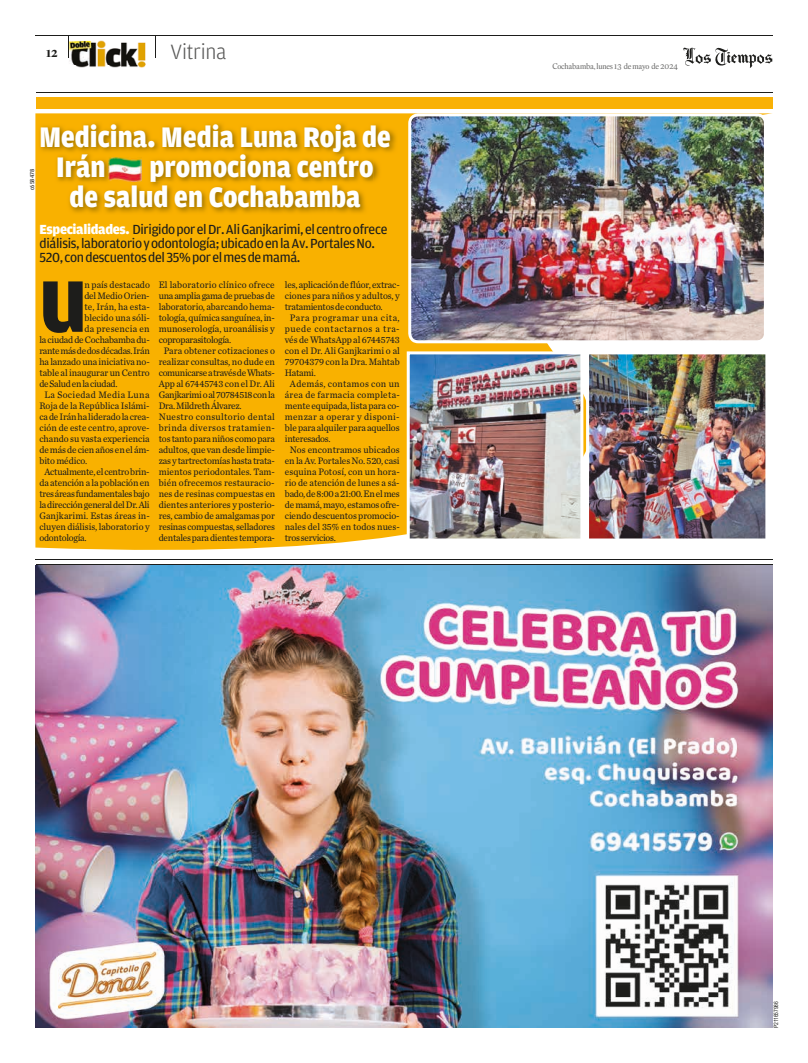
<style>
.page{position:relative;width:808px;height:1063px;background:#fff}
.page>*{position:absolute;margin:0;border:0;box-sizing:border-box;transform-origin:0 0}
.t1{font:900 77.4px "Amplitude";color:#1d1d1b;scale:.95 1}
.t2{font:900 30px/30px "Amplitude";letter-spacing:.005em;color:#fff;scale:.9 1}
.t3{font:300 22px "Amplitude";letter-spacing:-.015em;color:#575756}
.t4{font:14px/14px "Amplitude";letter-spacing:-.025em;color:#1d1d1b}
.t5{font:700 12px "Eudald Headline";color:#1d1d1b}
.t6{font:9.8px "Chronicle Text G2";letter-spacing:-.005em;color:#1d1d1b;scale:.95 1}
.t7{font:9.8px "Chronicle Text G2";letter-spacing:-.03em;color:#1d1d1b;scale:.95 1}
.t8{font:9.8px "Chronicle Text G2";letter-spacing:-.025em;color:#1d1d1b;scale:.95 1}
.t9{font:9.8px "Chronicle Text G2";letter-spacing:.03em;color:#1d1d1b;scale:.95 1}
.t10{font:9.8px "Chronicle Text G2";letter-spacing:.04em;color:#1d1d1b;scale:.95 1}
.t11{font:9.8px "Chronicle Text G2";letter-spacing:.025em;color:#1d1d1b;scale:.95 1}
.t12{font:9.8px "Chronicle Text G2";letter-spacing:.02em;color:#1d1d1b;scale:.95 1}
.t13{font:9.8px "Chronicle Text G2";letter-spacing:.015em;color:#1d1d1b;scale:.95 1}
.t14{font:9.8px "Chronicle Text G2";letter-spacing:.035em;color:#1d1d1b;scale:.95 1}
.t15{font:9.8px "Chronicle Text G2";letter-spacing:.055em;color:#1d1d1b;scale:.95 1}
.t16{font:9.8px "Chronicle Text G2";letter-spacing:.05em;color:#1d1d1b;scale:.95 1}
.t17{font:8px "Eudald Headline";letter-spacing:-.02em;color:#646463}
.t18{font:6px "Arial Narrow";letter-spacing:-.02em;color:#1d1d1b}
.t19{font:6px "Amplitude";letter-spacing:-.01em;color:#1d1d1b}
.s1{font-weight:900;color:#fff}
</style>
<div class="page">
<svg style="left:35px;top:113px;width:738px;height:462px;background:#f8b91f"></svg>
<hr style="left:36px;top:92px;width:737px;height:1px;background:#1d1d1b">
<div style="left:36px;top:98px;width:737px;height:11px;background:#f9b105"></div>
<img style="left:408px;top:113px;width:359px;height:230px">
<hr style="left:36px;top:564px;width:737px;height:1px;background:#1d1d1b">
<img style="left:38px;top:121px;width:360px;height:94px">
<img style="left:58px;top:154px;width:315px;height:28px">
<img style="left:407px;top:351px;width:176px;height:190px">
<img style="left:586px;top:351px;width:182px;height:190px">
<img style="left:108px;top:158px;width:34px;height:24px">
<img style="left:35px;top:565px;width:737px;height:463px">
<hr style="left:35px;top:560px;width:737px;height:1px;background:#1d1d1b">
<svg style="left:683px;top:47px;width:90px;height:21px"></svg>
<hr style="left:36px;top:35px;width:737px;height:1px;background:#1d1d1b">
<svg style="left:155px;top:36px;width:1px;height:22px"></svg>
<img style="left:69px;top:41px;width:77px;height:27px">
<svg style="left:68px;top:36px;width:1px;height:22px"></svg>
<p class="t5" style="left:46px;top:44px;width:13px">12</p>
<h3 class="t3" style="left:170px;top:39px;width:58px">Vitrina</h3>
<h2 class="t2" style="left:56px;top:122px;width:373px;text-indent:-17px">Medicina. Media Luna Roja de<br>Irán</h2>
<h2 class="t2" style="left:69px;top:152px;width:340px;text-indent:80px">promociona centro de salud en Cochabamba</h2>
<h3 class="t4" style="left:39px;top:222px;width:349px"><span class="s1">Especialidades.</span> Dirigido por el Dr. Ali Ganjkarimi, el centro ofrece diálisis, laboratorio y odontología; ubicado en la Av. Portales No.<br>520, con descuentos del 35% por el mes de mamá.</h3>
<h1 class="t1" style="left:39px;top:263px;width:51px">U</h1>
<p class="t6" style="left:84px;top:277px;width:71px">n país destacado</p>
<p class="t19" style="left:29px;top:190px;width:22px;rotate:-90deg">c658478</p>
<p class="t6" style="left:285px;top:277px;width:122px">les, aplicación de flúor, extrac-</p>
<p class="t6" style="left:285px;top:288px;width:122px">ciones para niños y adultos, y</p>
<p class="t7" style="left:285px;top:299px;width:104px">tratamientos de conducto.</p>
<p class="t16" style="left:290px;top:310px;width:117px">Para programar una cita,</p>
<p class="t15" style="left:285px;top:321px;width:122px">puede contactarnos a tra-</p>
<p class="t6" style="left:285px;top:332px;width:122px">vés de WhatsApp al 67445743</p>
<p class="t6" style="left:285px;top:343px;width:123px">con el Dr. Ali Ganjkarimi o al</p>
<p class="t6" style="left:285px;top:354px;width:122px">79704379 con la Dra. Mahtab</p>
<p class="t6" style="left:285px;top:365px;width:34px">Hatami.</p>
<p class="t11" style="left:290px;top:376px;width:117px">Además, contamos con un</p>
<p class="t9" style="left:285px;top:387px;width:122px">área de farmacia completa-</p>
<p class="t6" style="left:285px;top:398px;width:122px">mente equipada, lista para co-</p>
<p class="t9" style="left:285px;top:409px;width:122px">menzar a operar y disponi-</p>
<p class="t6" style="left:285px;top:420px;width:122px">ble para alquiler para aquellos</p>
<p class="t7" style="left:285px;top:431px;width:50px">interesados.</p>
<p class="t6" style="left:290px;top:442px;width:117px">Nos encontramos ubicados</p>
<p class="t6" style="left:285px;top:453px;width:122px">en la Av. Portales No. 520, casi</p>
<p class="t6" style="left:285px;top:464px;width:122px">esquina Potosí, con un hora-</p>
<p class="t6" style="left:285px;top:475px;width:122px">rio de atención de lunes a sá-</p>
<p class="t8" style="left:285px;top:486px;width:122px">bado, de 8:00 a 21:00. En el mes</p>
<p class="t6" style="left:285px;top:497px;width:122px">de mamá, mayo, estamos ofre-</p>
<p class="t6" style="left:285px;top:508px;width:122px">ciendo descuentos promocio-</p>
<p class="t6" style="left:285px;top:519px;width:123px">nales del 35% en todos nues-</p>
<p class="t7" style="left:285px;top:530px;width:55px">tros servicios.</p>
<p class="t12" style="left:159px;top:277px;width:124px">El laboratorio clínico ofrece</p>
<p class="t8" style="left:159px;top:288px;width:124px">una amplia gama de pruebas de</p>
<p class="t6" style="left:159px;top:299px;width:124px">laboratorio, abarcando hema-</p>
<p class="t6" style="left:159px;top:310px;width:124px">tología, química sanguínea, in-</p>
<p class="t6" style="left:159px;top:321px;width:124px">munoserología, uroanálisis y</p>
<p class="t7" style="left:159px;top:332px;width:78px">coproparasitología.</p>
<p class="t6" style="left:164px;top:343px;width:119px">Para obtener cotizaciones o</p>
<p class="t6" style="left:159px;top:354px;width:124px">realizar consultas, no dude en</p>
<p class="t7" style="left:159px;top:365px;width:124px">comunicarse a través de Whats-</p>
<p class="t6" style="left:159px;top:376px;width:124px">App al 67445743 con el Dr. Ali</p>
<p class="t7" style="left:159px;top:387px;width:124px">Ganjkarimi o al 70784518 con la</p>
<p class="t7" style="left:159px;top:398px;width:89px">Dra. Mildreth Álvarez.</p>
<p class="t14" style="left:159px;top:409px;width:124px">Nuestro consultorio dental</p>
<p class="t10" style="left:159px;top:420px;width:124px">brinda diversos tratamien-</p>
<p class="t6" style="left:159px;top:431px;width:124px">tos tanto para niños como para</p>
<p class="t6" style="left:159px;top:442px;width:124px">adultos, que van desde limpie-</p>
<p class="t6" style="left:159px;top:453px;width:124px">zas y tartrectomías hasta trata-</p>
<p class="t6" style="left:159px;top:464px;width:124px">mientos periodontales. Tam-</p>
<p class="t13" style="left:159px;top:475px;width:124px">bién ofrecemos restauracio-</p>
<p class="t6" style="left:159px;top:486px;width:124px">nes de resinas compuestas en</p>
<p class="t6" style="left:159px;top:497px;width:124px">dientes anteriores y posterio-</p>
<p class="t6" style="left:159px;top:508px;width:124px">res, cambio de amalgamas por</p>
<p class="t6" style="left:159px;top:519px;width:124px">resinas compuestas, selladores</p>
<p class="t8" style="left:159px;top:530px;width:124px">dentales para dientes tempora-</p>
<p class="t6" style="left:84px;top:288px;width:70px">del Medio Orien-</p>
<p class="t6" style="left:84px;top:299px;width:70px">te, Irán, ha esta-</p>
<p class="t6" style="left:84px;top:310px;width:71px">blecido una sóli-</p>
<p class="t11" style="left:84px;top:321px;width:70px">da presencia en</p>
<p class="t6" style="left:39px;top:332px;width:118px">la ciudad de Cochabamba du-</p>
<p class="t7" style="left:39px;top:343px;width:118px">rante más de dos décadas. Irán</p>
<p class="t6" style="left:39px;top:354px;width:118px">ha lanzado una iniciativa no-</p>
<p class="t6" style="left:39px;top:365px;width:118px">table al inaugurar un Centro</p>
<p class="t7" style="left:39px;top:376px;width:84px">de Salud en la ciudad.</p>
<p class="t10" style="left:44px;top:387px;width:112px">La Sociedad Media Luna</p>
<p class="t6" style="left:39px;top:398px;width:118px">Roja de la República Islámi-</p>
<p class="t6" style="left:39px;top:409px;width:118px">ca de Irán ha liderado la crea-</p>
<p class="t6" style="left:39px;top:420px;width:118px">ción de este centro, aprove-</p>
<p class="t6" style="left:39px;top:431px;width:118px">chando su vasta experiencia</p>
<p class="t6" style="left:39px;top:442px;width:118px">de más de cien años en el ám-</p>
<p class="t6" style="left:39px;top:453px;width:52px">bito médico.</p>
<p class="t7" style="left:44px;top:464px;width:112px">Actualmente, el centro brin-</p>
<p class="t6" style="left:39px;top:475px;width:118px">da atención a la población en</p>
<p class="t7" style="left:39px;top:486px;width:118px">tres áreas fundamentales bajo</p>
<p class="t8" style="left:39px;top:497px;width:118px">la dirección general del Dr. Ali</p>
<p class="t6" style="left:39px;top:508px;width:118px">Ganjkarimi. Estas áreas in-</p>
<p class="t6" style="left:39px;top:519px;width:118px">cluyen diálisis, laboratorio y</p>
<p class="t7" style="left:39px;top:530px;width:51px">odontología.</p>
<p class="t17" style="left:552px;top:62px;width:127px">Cochabamba, lunes 13 de mayo de 2024</p>
<p class="t18" style="left:771px;top:1028px;width:28px;rotate:-90deg">P211657986</p>
</div>
